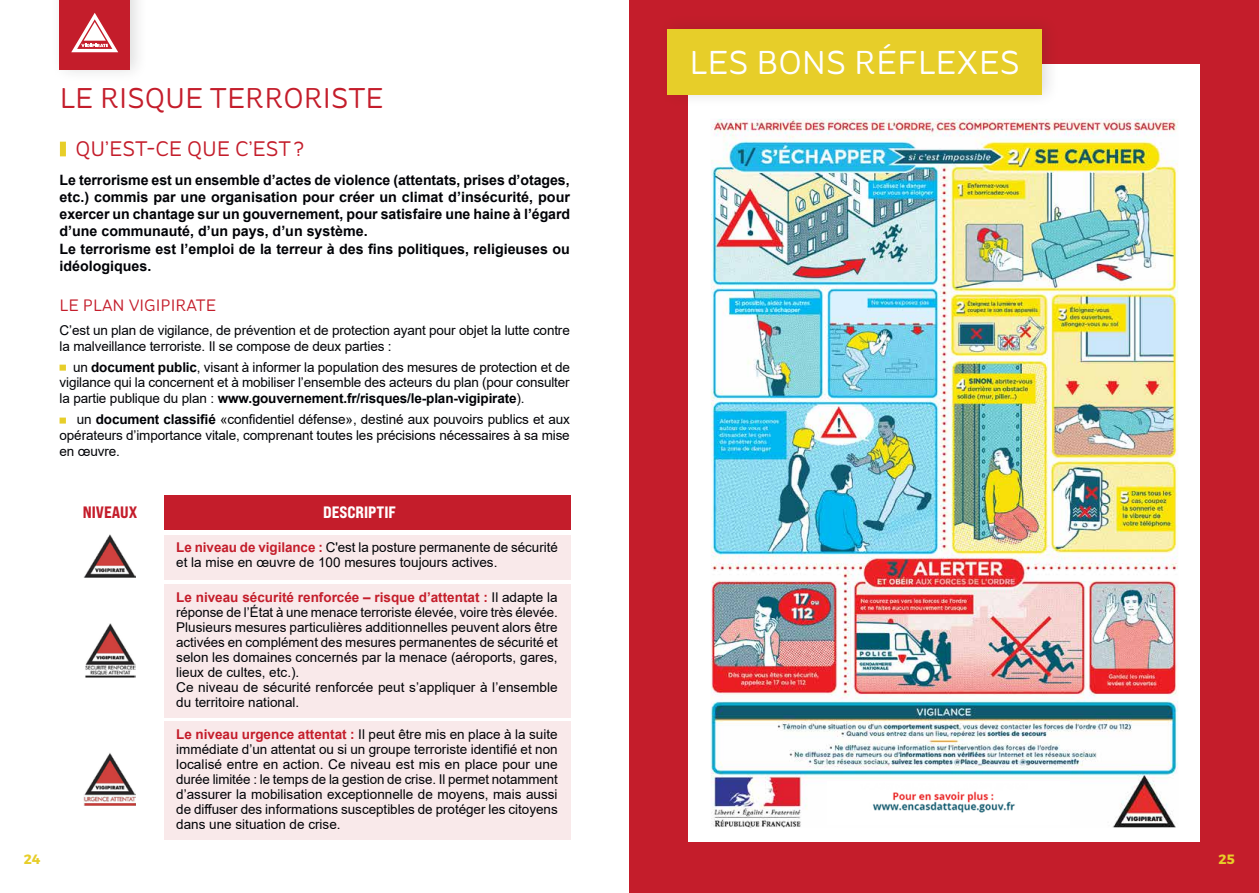
<style>
.page{position:relative;width:1259px;height:893px;background:#fff}
.page>*{position:absolute;margin:0;border:0;box-sizing:border-box;transform-origin:0 0}
.t1{font:33px "St Ryde";color:#fff}
.t2{font:28.5px "St Ryde";color:#c41d2b}
.t3{font:21px "St Ryde";color:#c41d2b}
.t4{font:16.5px "St Ryde";color:#c41d2b}
.t5{font:16.5px "Bebas Neue Pro Exp Eb";color:#fff}
.t6{font:16.5px "Bebas Neue Pro Exp Eb";color:#c41d2b}
.t7{font:700 14.25px/17.2px "Arial";color:#000206;text-align:justify}
.Labeur{font:13.5px/15px "Arial";letter-spacing:-.005em;color:#000206;text-align:justify}
.t8{font:700 13.5px "Montserrat";color:#e7ce29}
.s1{font-weight:700}
.s2{font-weight:700;color:#c41d2b}
</style>
<div class="page">
<div style="left:49px;top:0;width:99px;height:83px;background:#231f20;opacity:.15"></div>
<div style="left:60px;top:0;width:70px;height:70px;background:#c41d2b"></div>
<div style="left:629px;top:0;width:630px;height:893px;background:#c41d2b"></div>
<div style="left:688px;top:65px;width:511px;height:777px;background:#fff"></div>
<div style="left:657px;top:14px;width:403px;height:93px;background:#231f20;opacity:.15"></div>
<div style="left:667px;top:29px;width:374px;height:65px;background:#e7ce29"></div>
<img style="left:711px;top:119px;width:467px;height:708px">
<img style="left:827px;top:781px;width:242px;height:43px">
<div style="left:164px;top:535px;width:406px;height:44px;background:#f9e9ea"></div>
<div style="left:164px;top:584px;width:406px;height:134px;background:#f9e9ea"></div>
<div style="left:164px;top:721px;width:406px;height:119px;background:#f9e9ea"></div>
<div style="left:164px;top:495px;width:406px;height:34px;background:#c41d2b"></div>
<img style="left:84px;top:535px;width:52px;height:43px">
<img style="left:85px;top:624px;width:51px;height:54px">
<img style="left:84px;top:753px;width:52px;height:53px">
<svg style="left:71px;top:13px;width:47px;height:39px"></svg>
<div style="left:60px;top:142px;width:6px;height:14px;background:#e7ce29"></div>
<svg style="left:60px;top:365px;width:6px;height:6px"></svg>
<svg style="left:60px;top:418px;width:6px;height:6px"></svg>
<p class="t2" style="left:60px;top:81px;width:325px">LE RISQUE TERRORISTE</p>
<p class="t3" style="left:76px;top:137px;width:230px">QU’EST-CE QUE C’EST?</p>
<p class="t7" style="left:60px;top:171px;width:512px">Le terrorisme est un ensemble d’actes de violence (attentats, prises d’otages, etc.) commis par une organisation pour créer un climat d’insécurité, pour exercer un chantage sur un gouvernement, pour satisfaire une haine à l’égard d’une communauté, d’un pays, d’un système.</p>
<p class="t7" style="left:60px;top:240px;width:512px">Le terrorisme est l’emploi de la terreur à des fins politiques, religieuses ou idéologiques.</p>
<p class="t4" style="left:60px;top:295px;width:158px">LE PLAN VIGIPIRATE</p>
<p class="Labeur" style="left:60px;top:322px;width:512px;line-height:15.8px">C’est un plan de vigilance, de prévention et de protection ayant pour objet la lutte contre la malveillance terroriste. Il se compose de deux parties :</p>
<p class="Labeur" style="left:60px;top:359px;width:512px;line-height:15.8px;text-indent:14px">un <span class="s1">document public</span>, visant à informer la population des mesures de protection et de vigilance qui la concernent et à mobiliser l’ensemble des acteurs du plan (pour consulter la partie publique du plan : <span class="s1">www.gouvernement.fr/risques/le-plan-vigipirate</span>).</p>
<p class="Labeur" style="left:60px;top:411px;width:512px;line-height:15.8px;text-indent:17px">un <span class="s1">document classifié</span> «confidentiel défense», destiné aux pouvoirs publics et aux opérateurs d’importance vitale, comprenant toutes les précisions nécessaires à sa mise en œuvre.</p>
<p class="t6" style="left:83px;top:502px;width:56px">NIVEAUX</p>
<p class="t5" style="left:323px;top:502px;width:74px">DESCRIPTIF</p>
<p class="Labeur" style="left:176px;top:539px;width:383px"><span class="s2">Le niveau de vigilance :</span> C'est la posture permanente de sécurité et la mise en œuvre de 100 mesures toujours actives.</p>
<p class="Labeur" style="left:176px;top:589px;width:383px"><span class="s2">Le niveau sécurité renforcée – risque d’attentat :</span> Il adapte la réponse de l’État à une menace terroriste élevée, voire très élevée.<br>Plusieurs mesures particulières additionnelles peuvent alors être activées en complément des mesures permanentes de sécurité et selon les domaines concernés par la menace (aéroports, gares, lieux de cultes, etc.).</p>
<p class="Labeur" style="left:176px;top:679px;width:383px">Ce niveau de sécurité renforcée peut s’appliquer à l’ensemble du territoire national.</p>
<p class="Labeur" style="left:176px;top:727px;width:383px"><span class="s2">Le niveau urgence attentat :</span> Il peut être mis en place à la suite immédiate d’un attentat ou si un groupe terroriste identifié et non localisé entre en action. Ce niveau est mis en place pour une durée limitée : le temps de la gestion de crise. Il permet notamment d’assurer la mobilisation exceptionnelle de moyens, mais aussi de diffuser des informations susceptibles de protéger les citoyens dans une situation de crise.</p>
<h1 class="t1" style="left:689px;top:43px;width:332px">LES BONS RÉFLEXES</h1>
<p class="t8" style="left:24px;top:851px;width:18px">24</p>
<p class="t8" style="left:1218px;top:851px;width:18px">25</p>
</div>
